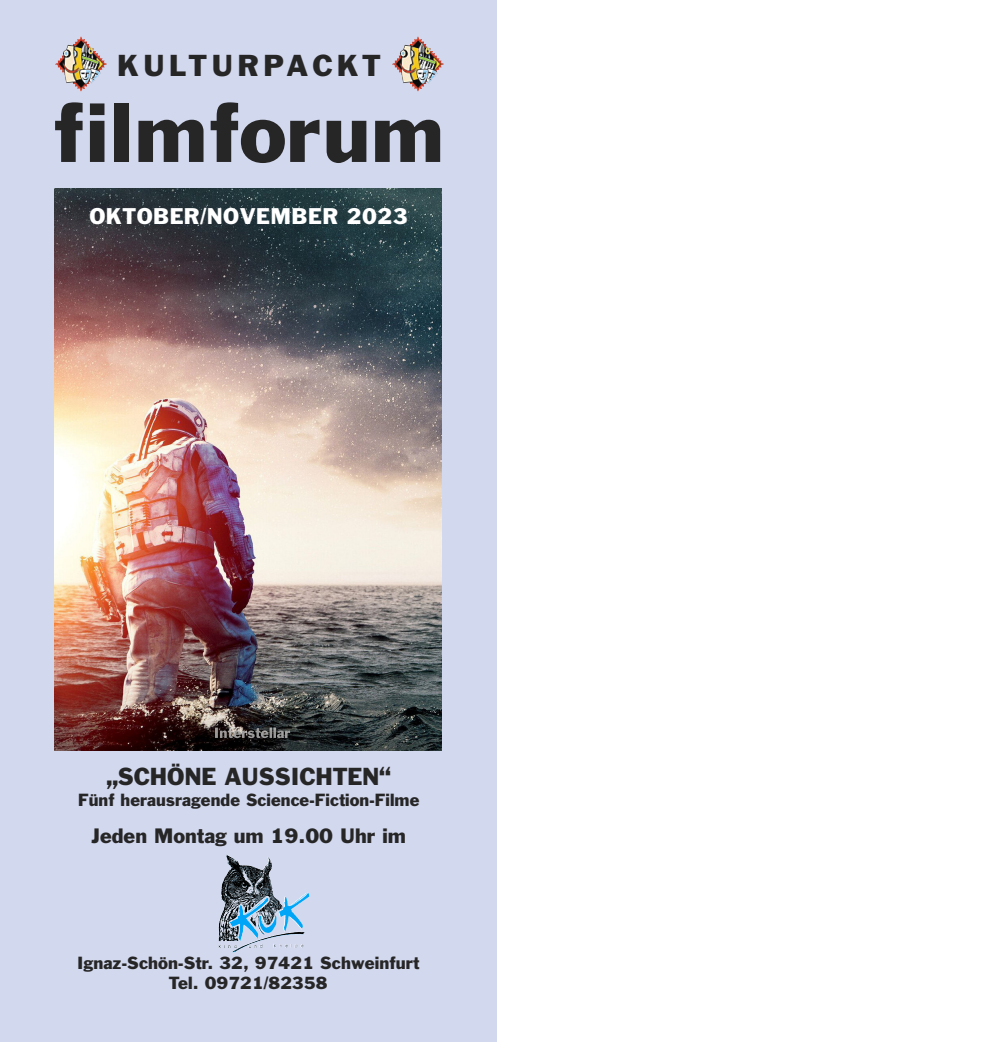
<style>
.page{position:relative;width:993px;height:1042px;background:#fff}
.page>*{position:absolute;margin:0;border:0;box-sizing:border-box;transform-origin:0 0}
.t1{font:77.35px "Franklin Gothic";letter-spacing:.025em;color:#272627}
.t2{font:28px "Franklin Gothic";letter-spacing:.15em;color:#272627}
.t3{font:22.75px "Franklin Gothic";letter-spacing:-.005em;color:#272627}
.t4{font:21px "Franklin Gothic";letter-spacing:.025em;color:#fff}
.t5{font:19.25px "Franklin Gothic";color:#272627}
.t6{font:16.28px/19.6px "Franklin Gothic";letter-spacing:.005em;color:#272627;text-align:center}
</style>
<div class="page">
<div style="left:0;top:0;width:496px;height:1042px;background:#d2d8ee"></div>
<img style="left:55px;top:189px;width:386px;height:561px">
<img style="left:55px;top:37px;width:52px;height:54px">
<img style="left:392px;top:37px;width:51px;height:54px">
<img style="left:218px;top:854px;width:54px;height:74px">
<img style="left:215px;top:727px;width:75px;height:11px">
<h2 class="t2" style="left:117px;top:55px;width:265px">KULTURPACKT</h2>
<h1 class="t1" style="left:54px;top:103px;width:392px">filmforum</h1>
<p class="t4" style="left:89px;top:208px;width:320px">OKTOBER/NOVEMBER 2023</p>
<h3 class="t3" style="left:107px;top:767px;width:285px">„SCHÖNE AUSSICHTEN“</h3>
<p class="t6" style="left:78px;top:791px;width:343px">Fünf herausragende Science-Fiction-Filme</p>
<p class="t5" style="left:92px;top:828px;width:316px">Jeden Montag um 19.00 Uhr im</p>
<p class="t6" style="left:77px;top:954px;width:344px">Ignaz-Schön-Str. 32, 97421 Schweinfurt<br>Tel. 09721/82358</p>
</div>
